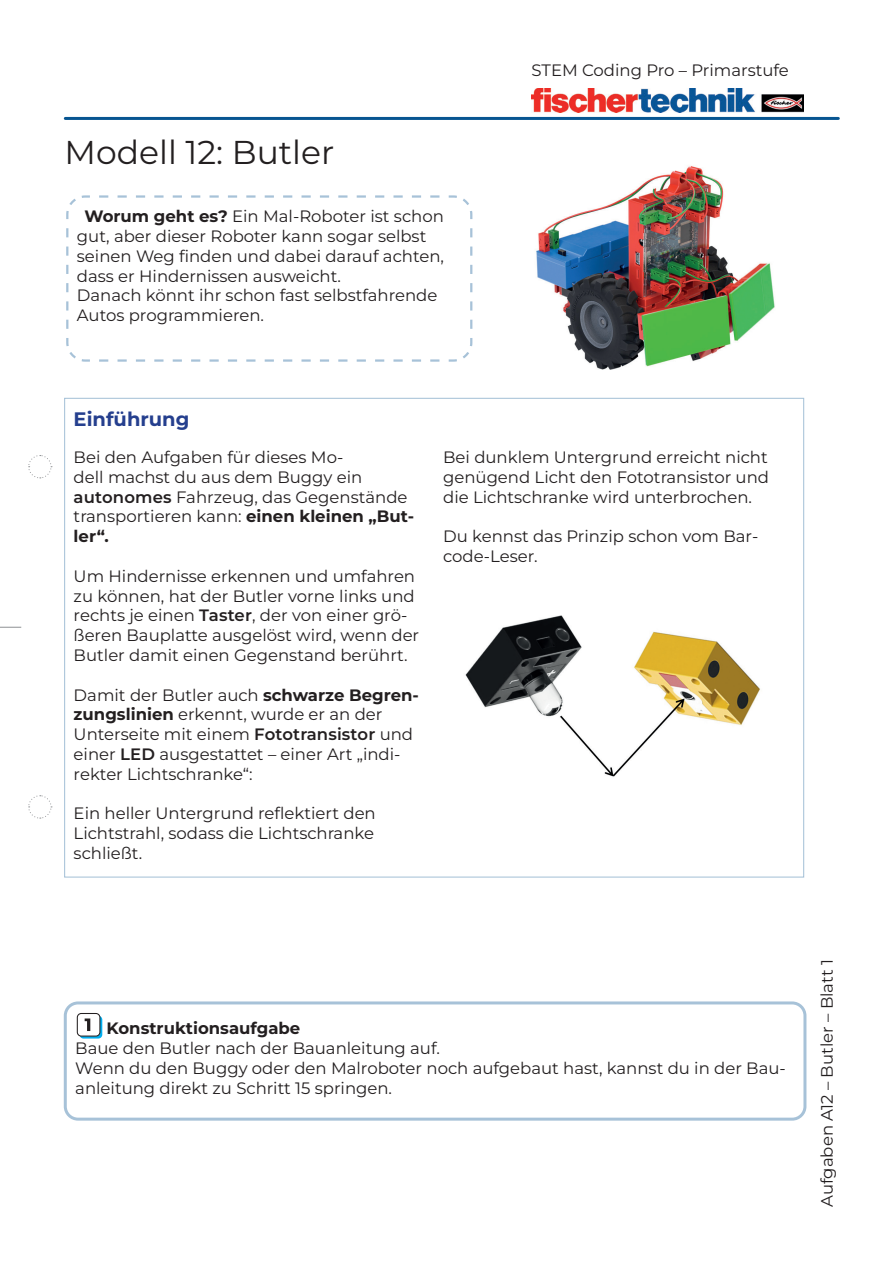
<style>
.page{position:relative;width:893px;height:1263px;background:#fff}
.page>*{position:absolute;margin:0;border:0;box-sizing:border-box;transform-origin:0 0}
.t1{font:33px "Montserrat";color:#231f20}
.t2{font:700 19.5px "Montserrat";color:#253f8e}
.t3{font:16.5px/19.8px "Montserrat";color:#231f20}
.t4{font:700 16.5px "Montserrat";color:#231f20}
.s1{font-weight:700}
.s2{font-weight:600}
</style>
<div class="page">
<img style="left:531px;top:88px;width:273px;height:24px">
<hr style="left:65px;top:117px;width:773px;height:3px;background:#075591">
<img style="left:536px;top:166px;width:239px;height:204px">
<svg style="left:0;top:627px;width:21px;height:1px"></svg>
<svg style="left:28px;top:455px;width:24px;height:24px"></svg>
<svg style="left:28px;top:795px;width:24px;height:24px"></svg>
<svg style="left:66px;top:195px;width:407px;height:167px"></svg>
<img style="left:465px;top:615px;width:295px;height:162px">
<svg style="left:79px;top:1016px;width:23px;height:22px"></svg>
<div style="left:77px;top:1013px;width:23px;height:23px;background:#fff;border-radius:4px"></div>
<div style="left:77px;top:1013px;width:23px;height:23px;border:1px solid #231f20;border-radius:4px"></div>
<svg style="left:85px;top:1018px;width:5px;height:13px"></svg>
<div style="left:64px;top:1001px;width:742px;height:120px;border:3px solid #a7c2d8;border-radius:13px"></div>
<h1 class="t1" style="left:65px;top:130px;width:271px">Modell 12: Butler</h1>
<p class="t3" style="left:77px;top:206px;width:369px;text-indent:8px"><span class="s1">Worum geht es?</span> Ein Mal-Roboter ist schon gut, aber dieser Roboter kann sogar selbst seinen Weg finden und dabei darauf achten, dass er Hindernissen ausweicht.<br>Danach könnt ihr schon fast selbstfahrende Autos programmieren.</p>
<p class="t3" style="left:531px;top:59px;width:259px">STEM Coding Pro – Primarstufe</p>
<p class="t2" style="left:74px;top:406px;width:117px">Einführung</p>
<p class="t3" style="left:74px;top:447px;width:342px">Bei den Aufgaben für dieses Mo-<br>dell machst du aus dem Buggy ein <span class="s2">autonomes</span> Fahrzeug, das Gegenstände transportieren kann: <span class="s1">einen kleinen „But&shy;ler“.</span></p>
<p class="t3" style="left:74px;top:566px;width:347px">Um Hindernisse erkennen und umfahren zu können, hat der Butler vorne links und rechts je einen <span class="s2">Taster</span>, der von einer grö&shy;ßeren Bauplatte ausgelöst wird, wenn der Butler damit einen Gegenstand berührt.</p>
<p class="t3" style="left:74px;top:684px;width:347px">Damit der Butler auch <span class="s1">schwarze Begren&shy;zungslinien</span> erkennt, wurde er an der Unterseite mit einem <span class="s2">Fototransistor</span> und einer <span class="s2">LED</span> ausgestattet – einer Art „indi&shy;rekter Lichtschranke“:</p>
<p class="t3" style="left:74px;top:803px;width:304px;text-align:justify">Ein heller Untergrund reflektiert den Lichtstrahl, sodass die Lichtschranke schließt.</p>
<p class="t3" style="left:443px;top:447px;width:327px;text-align:justify">Bei dunklem Untergrund erreicht nicht genügend Licht den Fototransistor und die Lichtschranke wird unterbrochen.</p>
<p class="t3" style="left:443px;top:526px;width:317px">Du kennst das Prinzip schon vom Bar&shy;code-Leser.</p>
<p class="t4" style="left:107px;top:1017px;width:195px">Konstruktionsaufgabe</p>
<p class="t3" style="left:75px;top:1038px;width:712px">Baue den Butler nach der Bauanleitung auf.<br>Wenn du den Buggy oder den Malroboter noch aufgebaut hast, kannst du in der Bau&shy;anleitung direkt zu Schritt 15 springen.</p>
<p class="t3" style="left:817px;top:1207px;width:249px;rotate:-90deg">Aufgaben A12 – Butler – Blatt 1</p>
</div>
